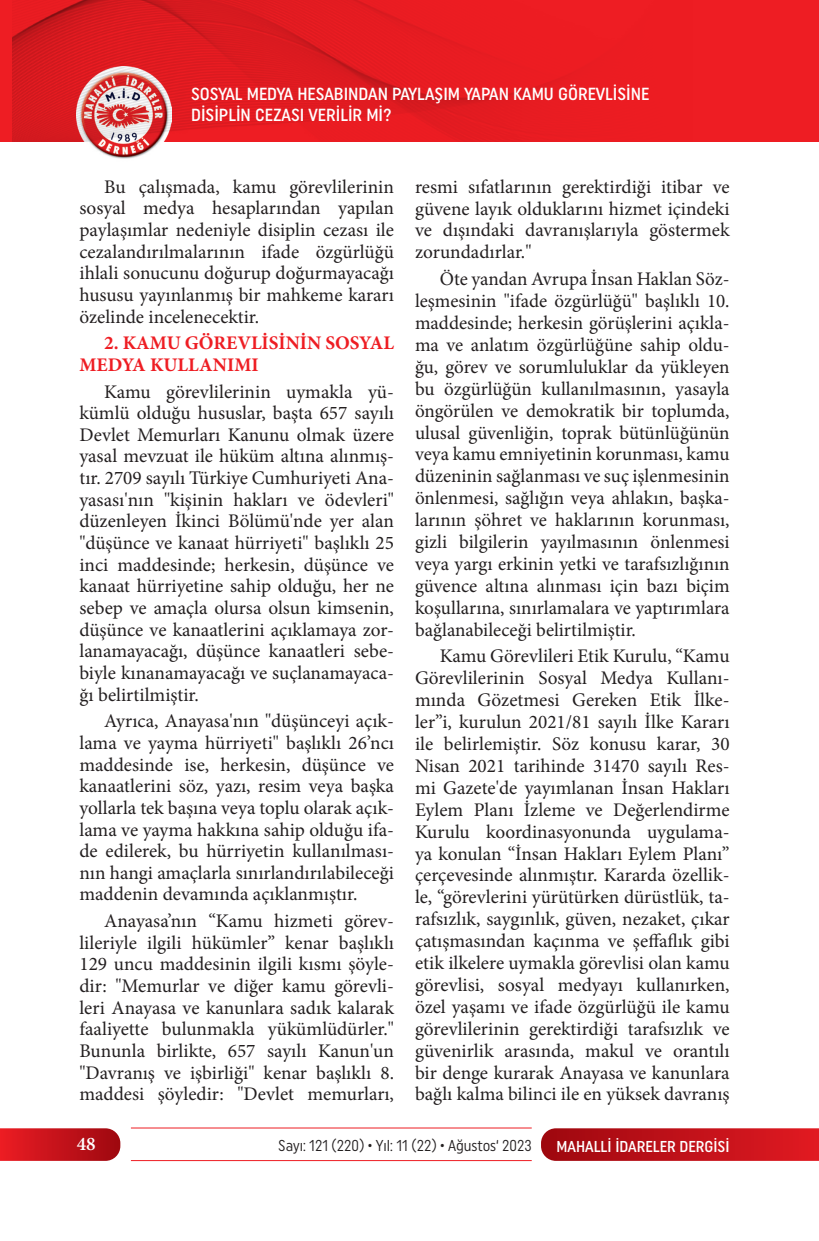
<style>
.page{position:relative;width:819px;height:1241px;background:#fff}
.page>*{position:absolute;margin:0;border:0;box-sizing:border-box;transform-origin:0 0}
.t1{font:19.25px/21.9px "Minion Pro";color:#231f20;text-align:justify}
.t2{font:700 19.25px/21.7px "Minion Pro";color:#ee1d23}
.t3{font:600 19.25px "Minion Pro";color:#fff}
.t4{font:500 17.5px/21px "Uniform Condensed";color:#fff}
.t5{font:15.75px "Uniform Condensed";color:#231f20;scale:.95 1}
.t6{font:500 15.75px "Uniform Condensed";color:#fff}
</style>
<div class="page">
<svg style="left:541px;top:1128px;width:278px;height:32px;background:#c0151d"></svg>
<svg style="left:0;top:1128px;width:120px;height:32px;background:#c61920"></svg>
<hr style="left:131px;top:1127px;width:400px;height:1px;background:#ee1d23">
<hr style="left:131px;top:1159px;width:400px;height:1px;background:#ee1d23">
<div style="left:0;top:0;width:819px;height:141px;background:#ee1d23"></div>
<img style="left:76px;top:141px;width:96px;height:18px">
<img style="left:13px;top:0;width:550px;height:141px">
<p class="t4" style="left:191px;top:83px;width:460px">SOSYAL MEDYA HESABINDAN PAYLAŞIM YAPAN KAMU GÖREVLİSİNE<br>DİSİPLİN CEZASI VERİLİR Mİ?</p>
<p class="t1" style="left:79px;top:176px;width:316px;text-indent:25px">Bu çalışmada, kamu görevlilerinin sosyal medya hesaplarından yapılan paylaşımlar nedeniyle disiplin cezası ile cezalandırılmalarının ifade özgürlüğü ihlali sonucunu doğurup doğurmayacağı hususu yayınlanmış bir mahkeme kararı özelinde incelenecektir.</p>
<p class="t2" style="left:79px;top:332px;width:316px;text-indent:25px">2. KAMU GÖREVLİSİNİN SOSYAL<br>MEDYA KULLANIMI</p>
<p class="t1" style="left:79px;top:380px;width:316px;text-indent:25px">Kamu görevlilerinin uymakla yü&shy;kümlü olduğu hususlar, başta 657 sayılı Devlet Memurları Kanunu olmak üzere yasal mevzuat ile hüküm altına alınmış&shy;tır. 2709 sayılı Türkiye Cumhuriyeti Ana&shy;yasası'nın "kişinin hakları ve ödevleri" düzenleyen İkinci Bölümü'nde yer alan "düşünce ve kanaat hürriyeti" başlıklı 25 inci maddesinde; herkesin, düşünce ve kanaat hürriyetine sahip olduğu, her ne sebep ve amaçla olursa olsun kimsenin, düşünce ve kanaatlerini açıklamaya zor&shy;lanamayacağı, düşünce kanaatleri sebe&shy;biyle kınanamayacağı ve suçlanamayaca&shy;ğı belirtilmiştir.</p>
<p class="t1" style="left:79px;top:710px;width:316px;text-indent:25px">Ayrıca, Anayasa'nın "düşünceyi açık&shy;lama ve yayma hürriyeti" başlıklı 26’ncı maddesinde ise, herkesin, düşünce ve kanaatlerini söz, yazı, resim veya başka yollarla tek başına veya toplu olarak açık&shy;lama ve yayma hakkına sahip olduğu ifa&shy;de edilerek, bu hürriyetin kullanılması&shy;nın hangi amaçlarla sınırlandırılabileceği maddenin devamında açıklanmıştır.</p>
<p class="t1" style="left:79px;top:910px;width:316px;text-indent:25px">Anayasa’nın “Kamu hizmeti görev&shy;lileriyle ilgili hükümler” kenar başlıklı 129 uncu maddesinin ilgili kısmı şöyle&shy;dir: "Memurlar ve diğer kamu görevli&shy;leri Anayasa ve kanunlara sadık kalarak faaliyette bulunmakla yükümlüdürler." Bununla birlikte, 657 sayılı Kanun'un "Davranış ve işbirliği" kenar başlıklı 8. maddesi şöyledir: "Devlet memurları,</p>
<p class="t1" style="left:415px;top:176px;width:316px">resmi sıfatlarının gerektirdiği itibar ve güvene layık olduklarını hizmet içindeki ve dışındaki davranışlarıyla göstermek zorundadırlar."</p>
<p class="t1" style="left:415px;top:268px;width:316px;text-indent:25px">Öte yandan Avrupa İnsan Haklan Söz&shy;leşmesinin "ifade özgürlüğü" başlıklı 10. maddesinde; herkesin görüşlerini açıkla&shy;ma ve anlatım özgürlüğüne sahip oldu&shy;ğu, görev ve sorumluluklar da yükleyen bu özgürlüğün kullanılmasının, yasayla öngörülen ve demokratik bir toplumda, ulusal güvenliğin, toprak bütünlüğünün veya kamu emniyetinin korunması, kamu düzeninin sağlanması ve suç işlenmesinin önlenmesi, sağlığın veya ahlakın, başka&shy;larının şöhret ve haklarının korunması, gizli bilgilerin yayılmasının önlenmesi veya yargı erkinin yetki ve tarafsızlığının güvence altına alınması için bazı biçim koşullarına, sınırlamalara ve yaptırımlara bağlanabileceği belirtilmiştir.</p>
<p class="t1" style="left:415px;top:645px;width:316px;text-indent:25px">Kamu Görevlileri Etik Kurulu, “Kamu Görevlilerinin Sosyal Medya Kullanı&shy;mında Gözetmesi Gereken Etik İlke&shy;ler”i, kurulun 2021/81 sayılı İlke Kararı ile belirlemiştir. Söz konusu karar, 30<br>Nisan 2021 tarihinde 31470 sayılı Res&shy;mi Gazete'de yayımlanan İnsan Hakları Eylem Planı İzleme ve Değerlendirme Kurulu koordinasyonunda uygulama&shy;ya konulan “İnsan Hakları Eylem Planı” çerçevesinde alınmıştır. Kararda özellik&shy;le, “görevlerini yürütürken dürüstlük, ta&shy;rafsızlık, saygınlık, güven, nezaket, çıkar çatışmasından kaçınma ve şeffaflık gibi etik ilkelere uymakla görevlisi olan kamu görevlisi, sosyal medyayı kullanırken, özel yaşamı ve ifade özgürlüğü ile kamu görevlilerinin gerektirdiği tarafsızlık ve güvenirlik arasında, makul ve orantılı bir denge kurarak Anayasa ve kanunlara bağlı kalma bilinci ile en yüksek davranış</p>
<p class="t3" style="left:77px;top:1130px;width:20px">48</p>
<p class="t5" style="left:278px;top:1136px;width:268px">Sayı: 121 (220) • Yıl: 11 (22) • Ağustos‘ 2023</p>
<p class="t6" style="left:556px;top:1136px;width:175px">MAHALLİ İDARELER DERGİSİ</p>
</div>
